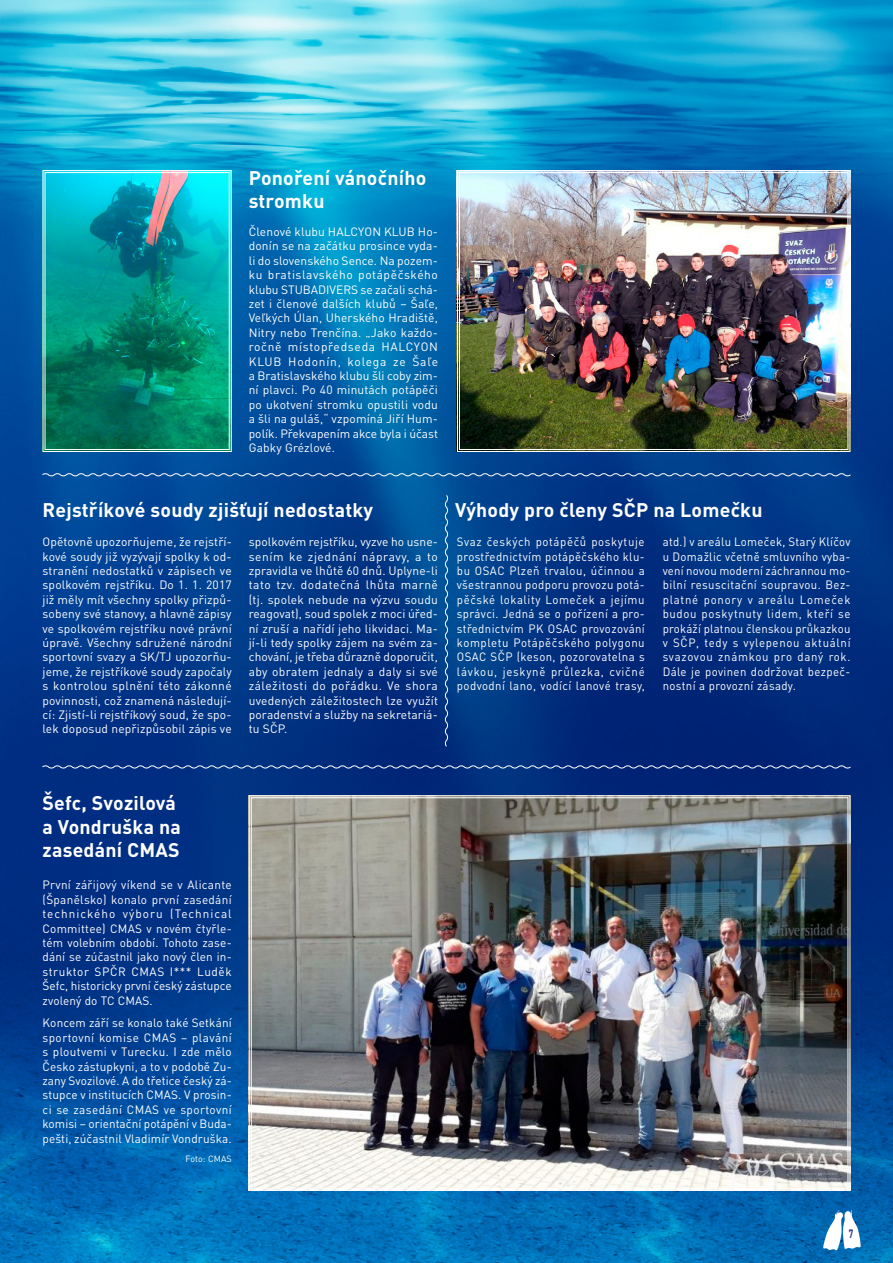
<style>
.page{position:relative;width:893px;height:1263px;background:#fff}
.page>*{position:absolute;margin:0;border:0;box-sizing:border-box;transform-origin:0 0}
.t1{font:700 19.5px/23.4px "DIN Pro";letter-spacing:.01em;color:#fff}
.t2{font:12px/14.4px "DIN Pro Regular 2";letter-spacing:.01em;color:#fff;text-align:justify}
.t3{font:12px/14.4px "DIN Pro Regular 2";letter-spacing:.01em;color:#fff;text-align:justify;scale:.95 1}
.t4{font:700 12px "DIN Pro";color:#283583;scale:.7 1}
.t5{font:9px "DIN Pro Regular 2";letter-spacing:.01em;color:#fff}
</style>
<div class="page">
<img style="left:0;top:0;width:893px;height:1263px">
<svg style="left:823px;top:1209px;width:38px;height:41px"></svg>
<svg style="left:42px;top:170px;width:190px;height:282px;background:#0b958b"></svg>
<div style="left:45px;top:172px;width:185px;height:278px;border:1px solid #fff"></div>
<svg style="left:41px;top:472px;width:811px;height:5px;background:#376da9"></svg>
<svg style="left:41px;top:764px;width:811px;height:5px;background:#375797"></svg>
<img style="left:456px;top:170px;width:395px;height:282px">
<div style="left:459px;top:172px;width:389px;height:278px;border:1px solid #fff"></div>
<img style="left:248px;top:795px;width:603px;height:396px">
<svg style="left:444px;top:494px;width:5px;height:253px"></svg>
<h1 class="t1" style="left:249px;top:166px;width:179px">Ponoření vánočního stromku</h1>
<p class="t2" style="left:249px;top:224px;width:191px">Členové klubu HALCYON KLUB Ho&shy;donín se na začátku prosince vyda&shy;li do slovenského Sence. Na pozem&shy;ku bratislavského potápěčského klubu STUBADIVERS se začali schá&shy;zet i členové dalších klubů – Šaľe, Veľkých Úlan, Uherského Hradiště, Nitry nebo Trenčína. „Jako každo&shy;ročně místopředseda HALCYON KLUB Hodonín, kolega ze Šaľe a Bratislavského klubu šli coby zim&shy;ní plavci. Po 40 minutách potápěči po ukotvení stromku opustili vodu a šli na guláš,“ vzpomíná Jiří Hum&shy;polík. Překvapením akce byla i účast Gabky Grézlové.</p>
<h1 class="t1" style="left:43px;top:498px;width:332px">Rejstříkové soudy zjišťují nedostatky</h1>
<h1 class="t1" style="left:455px;top:498px;width:309px">Výhody pro členy SČP na Lomečku</h1>
<p class="t2" style="left:43px;top:534px;width:191px">Opětovně upozorňujeme, že rejstří&shy;kové soudy již vyzývají spolky k od&shy;stranění nedostatků v zápisech ve spolkovém rejstříku. Do 1. 1. 2017 již měly mít všechny spolky přizpů&shy;sobeny své stanovy, a hlavně zápisy ve spolkovém rejstříku nové právní úpravě. Všechny sdružené národní sportovní svazy a SK/TJ upozorňu&shy;jeme, že rejstříkové soudy započaly s kontrolou splnění této zákonné povinnosti, což znamená následují&shy;cí: Zjistí-li rejstříkový soud, že spo&shy;lek doposud nepřizpůsobil zápis ve</p>
<p class="t2" style="left:249px;top:534px;width:191px">spolkovém rejstříku, vyzve ho usne&shy;sením ke zjednání nápravy, a to zpravidla ve lhůtě 60 dnů. Uplyne-li tato tzv. dodatečná lhůta marně (tj. spolek nebude na výzvu soudu reagovat), soud spolek z moci úřed&shy;ní zruší a nařídí jeho likvidaci. Ma&shy;jí-li tedy spolky zájem na svém za&shy;chování, je třeba důrazně doporučit, aby obratem jednaly a daly si své záležitosti do pořádku. Ve shora uvedených záležitostech lze využít poradenství a služby na sekretariá&shy;tu SČP.</p>
<p class="t3" style="left:457px;top:534px;width:199px">Svaz českých potápěčů poskytuje prostřednictvím potápěčského klu&shy;bu OSAC Plzeň trvalou, účinnou a všestrannou podporu provozu potá&shy;pěčské lokality Lomeček a jejímu správci. Jedná se o pořízení a pro&shy;střednictvím PK OSAC provozování kompletu Potápěčského polygonu OSAC SČP (keson, pozorovatelna s lávkou, jeskyně průlezka, cvičné podvodní lano, vodící lanové trasy,</p>
<p class="t3" style="left:663px;top:534px;width:199px">atd.) v areálu Lomeček, Starý Klíčov u Domažlic včetně smluvního vyba&shy;vení novou moderní záchrannou mo&shy;bilní resuscitační soupravou. Bez&shy;platné ponory v areálu Lomeček budou poskytnuty lidem, kteří se prokáží platnou členskou průkazkou v SČP, tedy s vylepenou aktuální svazovou známkou pro daný rok.<br>Dále je povinen dodržovat bezpeč&shy;nostní a provozní zásady.</p>
<h1 class="t1" style="left:43px;top:791px;width:140px">Šefc, Svozilová a Vondruška na zasedání CMAS</h1>
<p class="t2" style="left:43px;top:877px;width:191px">První zářijový víkend se v Alicante (Španělsko) konalo první zasedání technického výboru (Technical Committee) CMAS v novém čtyřle&shy;tém volebním období. Tohoto zase&shy;dání se zúčastnil jako nový člen in&shy;struktor SPČR CMAS I*** Luděk Šefc, historicky první český zástupce zvolený do TC CMAS.</p>
<p class="t2" style="left:43px;top:1016px;width:191px">Koncem září se konalo také Setkání sportovní komise CMAS – plavání s ploutvemi v Turecku. I zde mělo Česko zástupkyni, a to v podobě Zu&shy;zany Svozilové. A do třetice český zá&shy;stupce v institucích CMAS. V prosin&shy;ci se zasedání CMAS ve sportovní komisi – orientační potápění v Buda&shy;pešti, zúčastnil Vladimír Vondruška.</p>
<p class="t5" style="left:186px;top:1153px;width:48px">Foto: CMAS</p>
<p class="t4" style="left:849px;top:1225px;width:8px">7</p>
</div>
